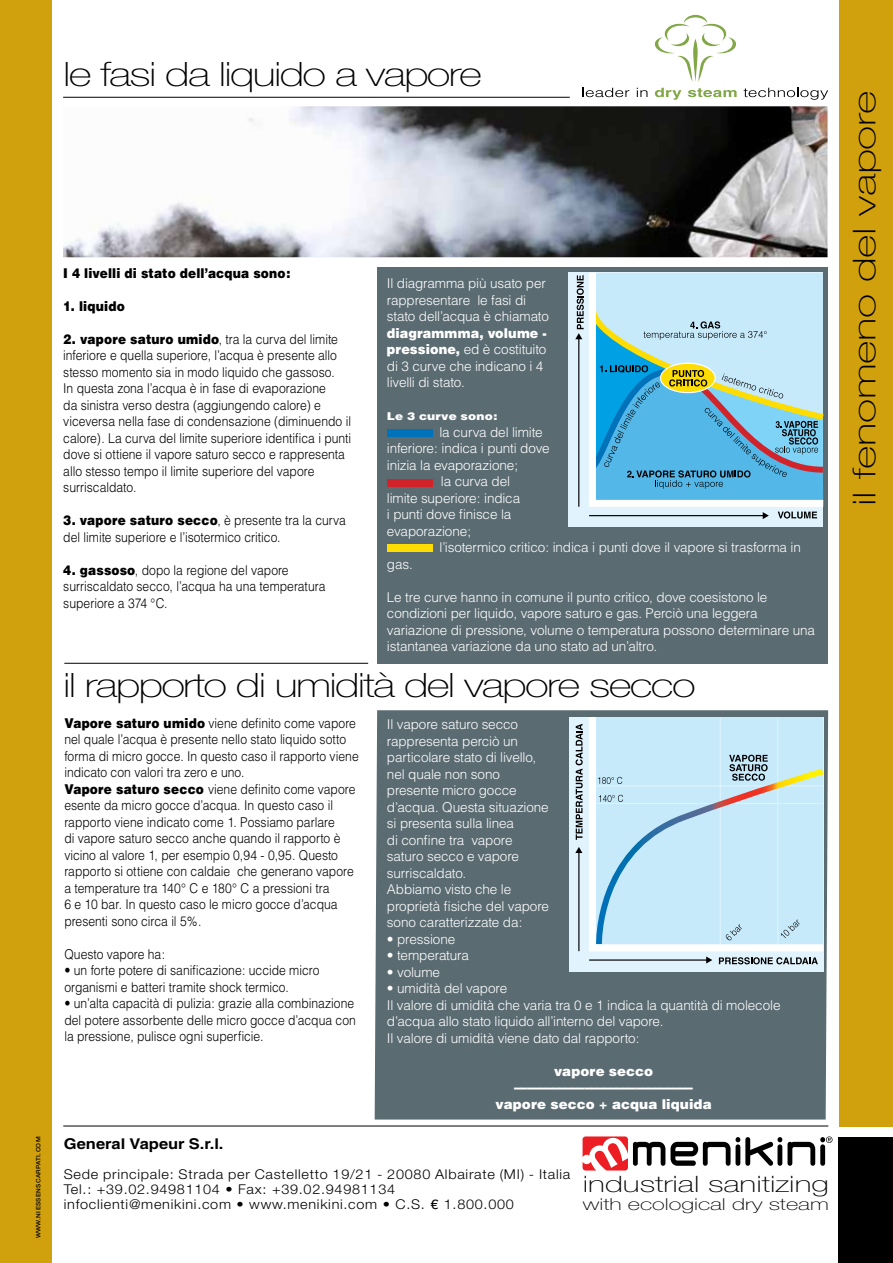
<style>
.page{position:relative;width:893px;height:1263px;background:#fff}
.page>*{position:absolute;margin:0;border:0;box-sizing:border-box;transform-origin:0 0}
.t1{font:100 33.6px "Helvetica Neue";letter-spacing:-.04em;color:#000;scale:1.31 1}
.t2{font:100 31.5px "Helvetica Neue";letter-spacing:-.01em;color:#000;scale:1.43 1}
.t3{font:100 22.65px "Helvetica Neue";color:#000;scale:1.43 1}
.t4{font:100 16.5px "Helvetica Neue";color:#000;scale:1.43 1}
.t5{font:700 14.85px "Helvetica";color:#000;scale:1.11 1}
.t6{font:300 13.5px/16.5px "Helvetica";color:#000;scale:.9 1}
.t7{font:300 13.5px/16.5px "Helvetica";letter-spacing:-.01em;color:#fff}
.t8{font:300 13.5px/15px "Helvetica Neue";letter-spacing:.05em;color:#000;scale:1.07 1}
.t9{font:900 13.5px/16.5px "Helvetica";letter-spacing:.005em;color:#fff;text-align:center}
.t10{font:900 13.5px "Helvetica";letter-spacing:.01em;color:#000;scale:.9 1}
.t11{font:900 10.8px "Helvetica";letter-spacing:.01em;color:#fff;scale:1.13 1}
.t12{font:500 6px "Helvetica Neue";letter-spacing:.05em;color:#000;scale:1.07 1}
.s1{font-weight:900}
.s2{font-family:"Helvetica";font-weight:400}
</style>
<div class="page">
<div style="left:839px;top:0;width:54px;height:1126px;background:#d1a10d"></div>
<div style="left:0;top:0;width:52px;height:1263px;background:#d1a10d"></div>
<div style="left:839px;top:1137px;width:54px;height:126px;background:#000"></div>
<hr style="left:63px;top:97px;width:507px;height:1px;background:#000">
<hr style="left:63px;top:1126px;width:765px;height:1px;background:#000">
<div style="left:377px;top:267px;width:451px;height:397px;background:#5a6b72"></div>
<div style="left:375px;top:710px;width:452px;height:409px;background:#5a6b72"></div>
<svg style="left:583px;top:88px;width:46px;height:9px"></svg>
<svg style="left:637px;top:88px;width:10px;height:9px"></svg>
<svg style="left:655px;top:88px;width:26px;height:12px"></svg>
<svg style="left:688px;top:88px;width:49px;height:9px"></svg>
<svg style="left:744px;top:88px;width:84px;height:12px"></svg>
<svg style="left:654px;top:15px;width:82px;height:67px"></svg>
<svg style="left:583px;top:1136px;width:249px;height:34px"></svg>
<div style="left:387px;top:430px;width:46px;height:7px;background:#0072b9"></div>
<div style="left:387px;top:479px;width:46px;height:8px;background:#d2232a"></div>
<div style="left:387px;top:545px;width:46px;height:7px;background:#fd0"></div>
<hr style="left:64px;top:663px;width:304px;height:1px;background:#000">
<img style="left:63px;top:106px;width:764px;height:151px">
<div style="left:569px;top:273px;width:254px;height:254px;background:#e1f4fd"></div>
<svg style="left:778px;top:511px;width:39px;height:7px"></svg>
<svg style="left:585px;top:272px;width:239px;height:235px"></svg>
<hr style="left:589px;top:515px;width:175px;height:1px;background:#000">
<svg style="left:763px;top:512px;width:6px;height:7px"></svg>
<hr style="left:578px;top:338px;width:1px;height:169px;background:#000">
<svg style="left:575px;top:275px;width:249px;height:228px"></svg>
<div style="left:569px;top:717px;width:254px;height:254px;background:#e1f4fd"></div>
<svg style="left:576px;top:724px;width:7px;height:116px"></svg>
<svg style="left:719px;top:957px;width:99px;height:7px"></svg>
<svg style="left:585px;top:710px;width:244px;height:245px"></svg>
<hr style="left:589px;top:959px;width:118px;height:2px;background:#000">
<svg style="left:706px;top:956px;width:6px;height:7px"></svg>
<hr style="left:578px;top:852px;width:1px;height:99px;background:#000">
<svg style="left:575px;top:847px;width:7px;height:6px"></svg>
<h1 class="t1" style="left:63px;top:55px;width:321px">le fasi da liquido a vapore</h1>
<p class="t12" style="left:35px;top:1238px;width:97px;rotate:-90deg">WWW.NIESSENSCARPATI.COM</p>
<p class="t10" style="left:63px;top:264px;width:254px">I 4 livelli di stato dell’acqua sono:</p>
<p class="t10" style="left:63px;top:297px;width:70px">1. liquido</p>
<p class="t6" style="left:63px;top:331px;width:321px"><span class="s1">2. vapore saturo umido</span>, tra la curva del limite inferiore e quella superiore, l’acqua è presente allo stesso momento sia in modo liquido che gassoso.<br>In questa zona l’acqua è in fase di evaporazione<br>da sinistra verso destra (aggiungendo calore) e viceversa nella fase di condensazione (diminuendo il calore). La curva del limite superiore identifica i punti dove si ottiene il vapore saturo secco e rappresenta allo stesso tempo il limite superiore del vapore surriscaldato.</p>
<p class="t6" style="left:63px;top:512px;width:315px"><span class="s1">3. vapore saturo secco</span>, è presente tra la curva del limite superiore e l’isotermico critico.</p>
<p class="t6" style="left:63px;top:562px;width:293px"><span class="s1">4. gassoso</span>, dopo la regione del vapore surriscaldato secco, l’acqua ha una temperatura superiore a 374 °C.</p>
<p class="t7" style="left:387px;top:275px;width:163px">Il diagramma più usato per rappresentare le fasi di stato dell’acqua è chiamato</p>
<p class="t7" style="left:387px;top:324px;width:161px"><span class="s1">diagrammma, volume - pressione,</span> ed è costituito di 3 curve che indicano i 4 livelli di stato.</p>
<p class="t11" style="left:387px;top:409px;width:99px">Le 3 curve sono:</p>
<p class="t7" style="left:439px;top:423px;width:105px">la curva del limite</p>
<p class="t7" style="left:387px;top:440px;width:164px">inferiore: indica i punti dove</p>
<p class="t7" style="left:387px;top:456px;width:133px">inizia la evaporazione;</p>
<p class="t7" style="left:441px;top:473px;width:71px">la curva del</p>
<p class="t7" style="left:387px;top:489px;width:135px">limite superiore: indica</p>
<p class="t7" style="left:387px;top:506px;width:126px">i punti dove finisce la</p>
<p class="t7" style="left:387px;top:522px;width:86px">evaporazione;</p>
<p class="t7" style="left:439px;top:539px;width:363px">l’isotermico critico: indica i punti dove il vapore si trasforma in</p>
<p class="t7" style="left:387px;top:555px;width:27px">gas.</p>
<p class="t7" style="left:387px;top:588px;width:429px">Le tre curve hanno in comune il punto critico, dove coesistono le condizioni per liquido, vapore saturo e gas. Perciò una leggera variazione di pressione, volume o temperatura possono determinare una istantanea variazione da uno stato ad un’altro.</p>
<h1 class="t1" style="left:63px;top:666px;width:484px">il rapporto di umidità del vapore secco</h1>
<p class="t6" style="left:64px;top:715px;width:329px"><span class="s1">Vapore saturo umido</span> viene definito come vapore nel quale l’acqua è presente nello stato liquido sotto forma di micro gocce. In questo caso il rapporto viene indicato con valori tra zero e uno.<br><span class="s1">Vapore saturo secco</span> viene definito come vapore esente da micro gocce d’acqua. In questo caso il rapporto viene indicato come 1. Possiamo parlare<br>di vapore saturo secco anche quando il rapporto è vicino al valore 1, per esempio 0,94 - 0,95. Questo rapporto si ottiene con caldaie che generano vapore a temperature tra 140° C e 180° C a pressioni tra<br>6 e 10 bar. In questo caso le micro gocce d’acqua presenti sono circa il 5%.</p>
<p class="t6" style="left:64px;top:946px;width:113px">Questo vapore ha:</p>
<p class="t6" style="left:64px;top:962px;width:285px">• un forte potere di sanificazione: uccide micro organismi e batteri tramite shock termico.</p>
<p class="t6" style="left:64px;top:995px;width:326px">• un’alta capacità di pulizia: grazie alla combinazione del potere assorbente delle micro gocce d’acqua con la pressione, pulisce ogni superficie.</p>
<p class="t7" style="left:387px;top:716px;width:163px">Il vapore saturo secco rappresenta perciò un particolare stato di livello, nel quale non sono presente micro gocce d’acqua. Questa situazione si presenta sulla linea<br>di confine tra vapore saturo secco e vapore surriscaldato.<br>Abbiamo visto che le proprietà fisiche del vapore sono caratterizzate da:</p>
<p class="t7" style="left:387px;top:930px;width:70px">• pressione</p>
<p class="t7" style="left:387px;top:947px;width:84px">• temperatura</p>
<p class="t7" style="left:387px;top:963px;width:55px">• volume</p>
<p class="t7" style="left:387px;top:980px;width:395px">• umidità del vapore<br>Il valore di umidità che varia tra 0 e 1 indica la quantità di molecole d’acqua allo stato liquido all’interno del vapore.<br>Il valore di umidità viene dato dal rapporto:</p>
<p class="t9" style="left:496px;top:1062px;width:218px">vapore secco –––––––––––––––––––––––––––– vapore secco + acqua liquida</p>
<p class="t5" style="left:64px;top:1135px;width:145px">General Vapeur S.r.l.</p>
<p class="t8" style="left:64px;top:1167px;width:475px">Sede principale: Strada per Castelletto 19/21 - 20080 Albairate (MI) - Italia<br>Tel.: +39.02.94981104 • Fax: +39.02.94981134<br>infoclienti@menikini.com • www.menikini.com • C.S. <span class="s2">€</span> 1.800.000</p>
<h3 class="t3" style="left:583px;top:1171px;width:173px">industrial sanitizing</h3>
<p class="t4" style="left:583px;top:1194px;width:173px">with ecological dry steam</p>
<h2 class="t2" style="left:846px;top:506px;width:292px;rotate:-90deg">il fenomeno del vapore</h2>
</div>
